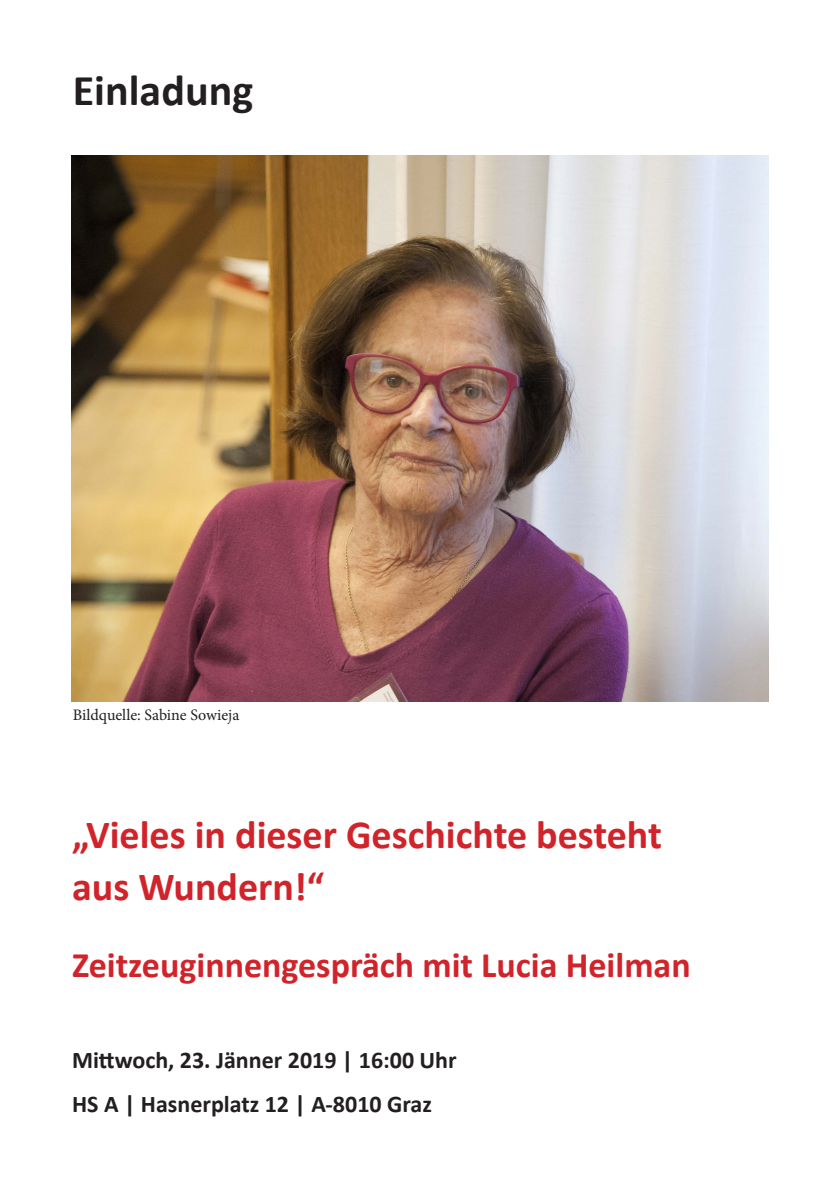
<style>
.page{position:relative;width:840px;height:1191px;background:#fff}
.page>*{position:absolute;margin:0;border:0;box-sizing:border-box;transform-origin:0 0}
.t1{font:700 44px "Calibri";color:#231f20}
.t2{font:700 40px/52px "Calibri";color:#d1232a}
.t3{font:700 36px "Calibri";color:#d1232a}
.t4{font:700 24px/43.6px "Calibri";color:#231f20}
.t5{font:16px "Minion Pro";color:#231f20}
</style>
<div class="page">
<img style="left:72px;top:155px;width:696px;height:546px">
<h1 class="t1" style="left:73px;top:59px;width:182px">Einladung</h1>
<p class="t5" style="left:73px;top:704px;width:168px">Bildquelle: Sabine Sowieja</p>
<h2 class="t2" style="left:72px;top:808px;width:591px">„Vieles in dieser Geschichte besteht aus Wundern!“</h2>
<h3 class="t3" style="left:72px;top:940px;width:620px">Zeitzeuginnengespräch mit Lucia Heilman</h3>
<p class="t4" style="left:72px;top:1038px;width:386px">Mittwoch, 23. Jänner 2019 | 16:00 Uhr<br>HS A | Hasnerplatz 12 | A-8010 Graz</p>
</div>
